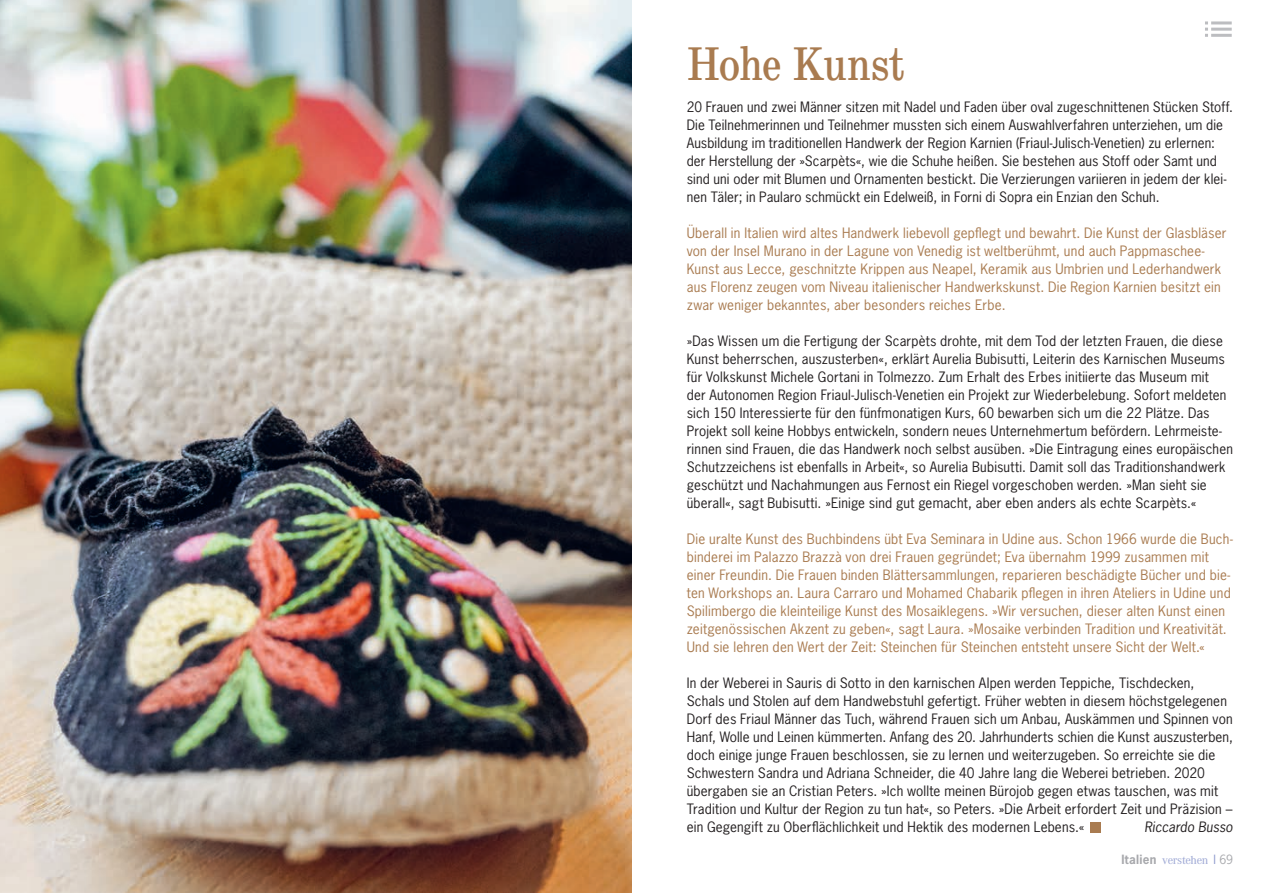
<style>
.page{position:relative;width:1263px;height:893px;background:#fff}
.page>*{position:absolute;margin:0;border:0;box-sizing:border-box;transform-origin:0 0}
.t1{font:condensed 48px "School";letter-spacing:-.025em;color:#a97b50}
.t2{font:13.5px/18px "News Gothic Std";letter-spacing:.01em;color:#231f20}
.t3{font:13.5px/18px "News Gothic Std";letter-spacing:.015em;color:#a97b50}
.t4{font:italic 13.5px "News Gothic Std";letter-spacing:.005em;color:#231f20}
.t5{font:500 12px "Corporate A Pro";letter-spacing:-.03em;color:#a1abd6}
.s1{font-family:"News Gothic Std";font-weight:700;color:#a8a9ad}
.s2{font-family:"News Gothic Std";font-weight:400;color:#8d9acd}
.s3{font-family:"News Gothic Std";font-weight:400;color:#a8a9ad}
</style>
<div class="page">
<div style="left:1090px;top:822px;width:10px;height:10px;background:#a97b50"></div>
<img style="left:0;top:0;width:631px;height:893px">
<hr style="left:1211px;top:21px;width:21px;height:3px;background:#bcbdc0">
<hr style="left:1211px;top:28px;width:21px;height:3px;background:#bcbdc0">
<hr style="left:1211px;top:34px;width:21px;height:3px;background:#bcbdc0">
<svg style="left:1205px;top:21px;width:3px;height:16px"></svg>
<h1 class="t1" style="left:687px;top:36px;width:220px">Hohe Kunst</h1>
<p class="t2" style="left:687px;top:98px;width:548px">20 Frauen und zwei Männer sitzen mit Nadel und Faden über oval zugeschnittenen Stücken Stoff.<br>Die Teilnehmerinnen und Teilnehmer mussten sich einem Auswahlverfahren unterziehen, um die Ausbildung im traditionellen Handwerk der Region Karnien (Friaul-Julisch-Venetien) zu erlernen: der Herstellung der »Scarpèts«, wie die Schuhe heißen. Sie bestehen aus Stoff oder Samt und sind uni oder mit Blumen und Ornamenten bestickt. Die Verzierungen variieren in jedem der klei&shy;nen Täler; in Paularo schmückt ein Edelweiß, in Forni di Sopra ein Enzian den Schuh.</p>
<p class="t3" style="left:687px;top:224px;width:541px">Überall in Italien wird altes Handwerk liebevoll gepflegt und bewahrt. Die Kunst der Glasbläser von der Insel Murano in der Lagune von Venedig ist weltberühmt, und auch Pappmaschee-Kunst aus Lecce, geschnitzte Krippen aus Neapel, Keramik aus Umbrien und Lederhandwerk aus Florenz zeugen vom Niveau italienischer Handwerkskunst. Die Region Karnien besitzt ein zwar weniger bekanntes, aber besonders reiches Erbe.</p>
<p class="t2" style="left:687px;top:332px;width:548px">»Das Wissen um die Fertigung der Scarpèts drohte, mit dem Tod der letzten Frauen, die diese Kunst beherrschen, auszusterben«, erklärt Aurelia Bubisutti, Leiterin des Karnischen Museums für Volkskunst Michele Gortani in Tolmezzo. Zum Erhalt des Erbes initiierte das Museum mit<br>der Autonomen Region Friaul-Julisch-Venetien ein Projekt zur Wiederbelebung. Sofort meldeten sich 150 Interessierte für den fünfmonatigen Kurs, 60 bewarben sich um die 22 Plätze. Das Projekt soll keine Hobbys entwickeln, sondern neues Unternehmertum befördern. Lehrmeiste&shy;rinnen sind Frauen, die das Handwerk noch selbst ausüben. »Die Eintragung eines europäischen Schutzzeichens ist ebenfalls in Arbeit«, so Aurelia Bubisutti. Damit soll das Traditionshandwerk geschützt und Nachahmungen aus Fernost ein Riegel vorgeschoben werden. »Man sieht sie überall«, sagt Bubisutti. »Einige sind gut gemacht, aber eben anders als echte Scarpèts.«</p>
<p class="t3" style="left:687px;top:530px;width:547px">Die uralte Kunst des Buchbindens übt Eva Seminara in Udine aus. Schon 1966 wurde die Buch&shy;binderei im Palazzo Brazzà von drei Frauen gegründet; Eva übernahm 1999 zusammen mit einer Freundin. Die Frauen binden Blättersammlungen, reparieren beschädigte Bücher und bie&shy;ten Workshops an. Laura Carraro und Mohamed Chabarik pflegen in ihren Ateliers in Udine und Spilimbergo die kleinteilige Kunst des Mosaiklegens. »Wir versuchen, dieser alten Kunst einen zeitgenössischen Akzent zu geben«, sagt Laura. »Mosaike verbinden Tradition und Kreativität.<br>Und sie lehren den Wert der Zeit: Steinchen für Steinchen entsteht unsere Sicht der Welt.«</p>
<p class="t2" style="left:687px;top:674px;width:548px">In der Weberei in Sauris di Sotto in den karnischen Alpen werden Teppiche, Tischdecken, Schals und Stolen auf dem Handwebstuhl gefertigt. Früher webten in diesem höchstgelegenen Dorf des Friaul Männer das Tuch, während Frauen sich um Anbau, Auskämmen und Spinnen von Hanf, Wolle und Leinen kümmerten. Anfang des 20. Jahrhunderts schien die Kunst auszusterben, doch einige junge Frauen beschlossen, sie zu lernen und weiterzugeben. So erreichte sie die Schwestern Sandra und Adriana Schneider, die 40 Jahre lang die Weberei betrieben. 2020 übergaben sie an Cristian Peters. »Ich wollte meinen Bürojob gegen etwas tauschen, was mit Tradition und Kultur der Region zu tun hat«, so Peters. »Die Arbeit erfordert Zeit und Präzision – ein Gegengift zu Oberflächlichkeit und Hektik des modernen Lebens.«</p>
<p class="t4" style="left:1144px;top:819px;width:90px">Riccardo Busso</p>
<p class="t5" style="left:1121px;top:852px;width:113px"><span class="s1">Italien</span> verstehen <span class="s2">I</span> <span class="s3">69</span></p>
</div>
